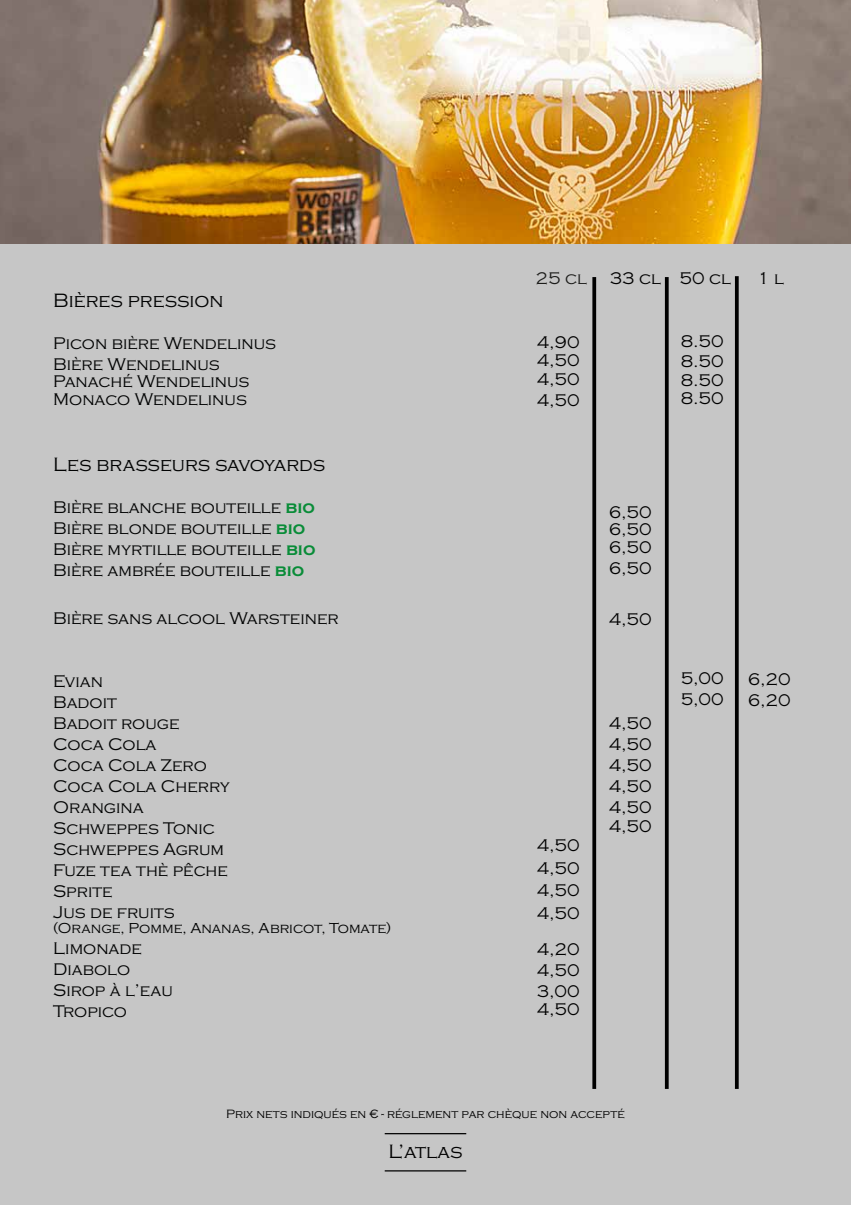
<style>
.page{position:relative;width:851px;height:1205px;background:#fff}
.page>*{position:absolute;margin:0;border:0;box-sizing:border-box;transform-origin:0 0}
.t1{font:300 20px "Copperplate";color:#010202}
.t2{font:300 20px "Copperplate";color:#000}
.t3{font:300 17.5px/21px "Copperplate";color:#010202}
.t4{font:300 17.5px/21px "Copperplate";color:#000;text-align:justify}
.t5{font:300 17.5px "Copperplate";color:#1d1d1b}
.t6{font:300 15px "Copperplate";color:#010202}
.t7{font:300 12.5px "Copperplate";color:#000}
.s1{font-weight:700;color:#098c38}
</style>
<div class="page">
<div style="left:0;top:0;width:850px;height:1205px;background:#c6c6c6"></div>
<svg style="left:592px;top:277px;width:4px;height:812px;background:#131313"></svg>
<svg style="left:664px;top:277px;width:4px;height:812px;background:#2d2d2d"></svg>
<svg style="left:734px;top:276px;width:4px;height:813px;fill:#000"></svg>
<img style="left:0;top:0;width:850px;height:244px">
<hr style="left:384px;top:1133px;width:82px;height:1px;background:#000">
<hr style="left:384px;top:1170px;width:82px;height:1px;background:#000">
<p class="t1" style="left:53px;top:289px;width:172px">Bières pression</p>
<p class="t3" style="left:53px;top:333px;width:224px">Picon bière Wendelinus<br>Bière Wendelinus</p>
<p class="t3" style="left:53px;top:373px;width:198px;line-height:17.5px">Panaché Wendelinus<br>Monaco Wendelinus</p>
<p class="t1" style="left:53px;top:453px;width:273px">Les brasseurs savoyards</p>
<p class="t3" style="left:53px;top:497px;width:264px">Bière blanche bouteille <span class="s1">bio<br></span>Bière blonde bouteille <span class="s1">bio<br></span>Bière myrtille bouteille <span class="s1">bio<br></span>Bière ambrée bouteille <span class="s1">bio</span></p>
<p class="t3" style="left:53px;top:608px;width:287px">Bière sans alcool Warsteiner</p>
<p class="t3" style="left:53px;top:671px;width:178px">Evian<br>Badoit<br>Badoit rouge<br>Coca Cola<br>Coca Cola Zero<br>Coca Cola Cherry<br>Orangina<br>Schweppes Tonic<br>Schweppes Agrum<br>Fuze tea thè pêche<br>Sprite<br>Jus de fruits</p>
<p class="t6" style="left:53px;top:920px;width:339px">(Orange, Pomme, Ananas, Abricot, Tomate)</p>
<p class="t3" style="left:53px;top:938px;width:121px">Limonade<br>Diabolo<br>Sirop à l’eau<br>Tropico</p>
<p class="t5" style="left:535px;top:268px;width:53px">25 cl</p>
<p class="t4" style="left:609px;top:268px;width:123px">33 cl 50 cl</p>
<p class="t4" style="left:537px;top:333px;width:44px;line-height:18.8px">4,90<br>4,50<br>4,50</p>
<p class="t4" style="left:537px;top:390px;width:44px">4,50</p>
<p class="t4" style="left:680px;top:332px;width:44px;line-height:18.9px">8.50<br>8.50<br>8.50<br>8.50</p>
<p class="t4" style="left:757px;top:268px;width:28px">1 l</p>
<p class="t4" style="left:608px;top:503px;width:44px;line-height:17.5px">6,50<br>6,50<br>6,50</p>
<p class="t4" style="left:608px;top:557px;width:44px">6,50</p>
<p class="t4" style="left:608px;top:609px;width:44px">4,50</p>
<p class="t4" style="left:537px;top:834px;width:44px;line-height:22.5px">4,50<br>4,50<br>4,50<br>4,50</p>
<p class="t4" style="left:537px;top:938px;width:44px">4,20<br>4,50<br>3,00</p>
<p class="t4" style="left:537px;top:999px;width:44px">4,50</p>
<p class="t4" style="left:608px;top:713px;width:44px">4,50<br>4,50<br>4,50<br>4,50<br>4,50</p>
<p class="t4" style="left:608px;top:816px;width:44px">4,50</p>
<p class="t4" style="left:680px;top:668px;width:44px">5,00<br>5,00</p>
<p class="t4" style="left:747px;top:668px;width:44px">6,20<br>6,20</p>
<p class="t7" style="left:226px;top:1107px;width:400px">Prix nets indiqués en € - réglement par chèque non accepté</p>
<p class="t2" style="left:388px;top:1140px;width:75px">L’atlas</p>
</div>
